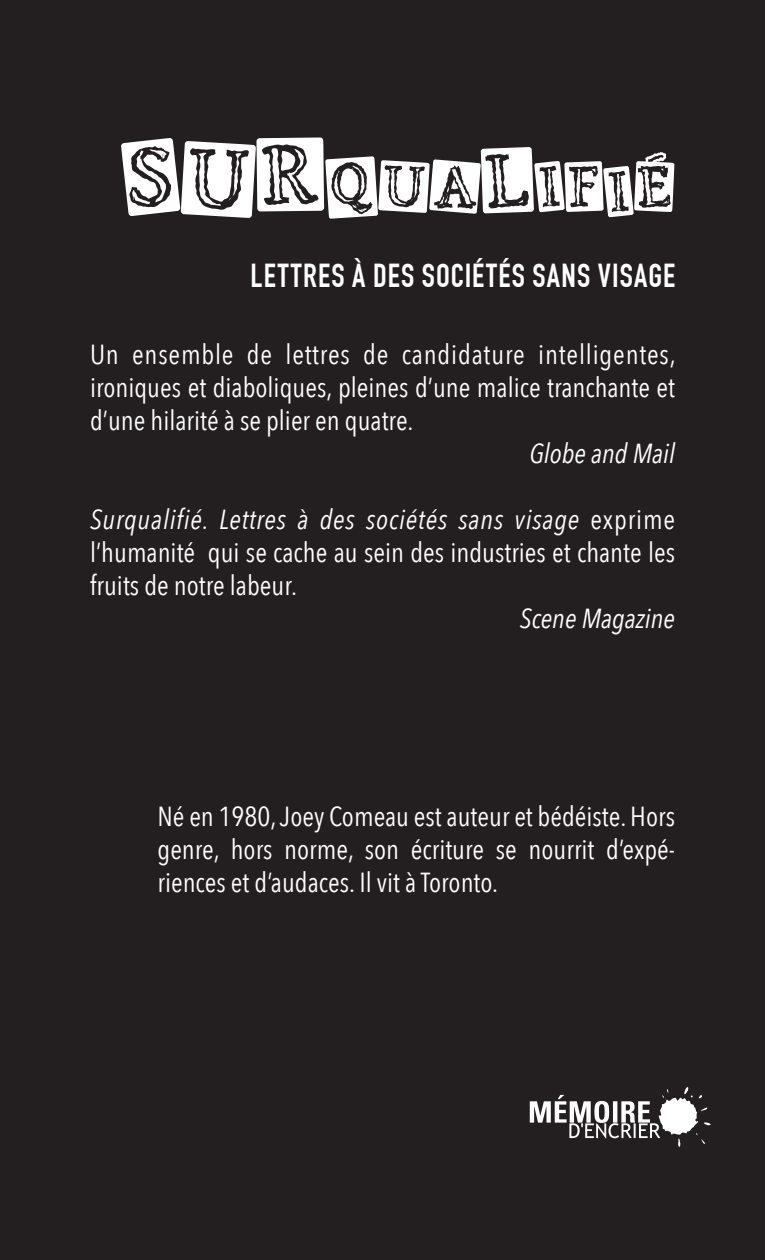
<style>
.page{position:relative;width:765px;height:1260px;background:#231f20}
.page>*{position:absolute;margin:0;border:0;box-sizing:border-box;transform-origin:0 0}
.t1{font:65px "Punk Event";letter-spacing:.01em;color:#fff}
.t2{font:700 32.5px "DIN Condensed";letter-spacing:.035em;color:#fff}
.t3{font:27.5px/33px "Avenir Next Condensed";color:#fff;text-align:justify}
.t4{font:italic 27.5px "Avenir Next Condensed";color:#fff}
.s1{font-size:95px}
.s2{font-size:85px}
.s3{font-style:italic}
</style>
<div class="page">
<svg style="left:645px;top:152px;width:22px;height:14px"></svg>
<svg style="left:530px;top:1087px;width:181px;height:60px"></svg>
<h1 class="t1" style="left:123px;top:156px;width:553px"><span class="s1">SUR</span>QUA<span class="s2">L</span>IFIE</h1>
<p class="t2" style="left:251px;top:257px;width:426px">LETTRES À DES SOCIÉTÉS SANS VISAGE</p>
<p class="t3" style="left:90px;top:341px;width:587px">Un ensemble de lettres de candidature intelligentes, ironiques et diaboliques, pleines d’une malice tranchante et d’une hilarité à se plier en quatre.</p>
<p class="t4" style="left:529px;top:442px;width:147px">Globe and Mail</p>
<p class="t3" style="left:90px;top:506px;width:587px"><span class="s3">Surqualifié. Lettres à des sociétés sans visage</span> exprime l’humanité qui se cache au sein des industries et chante les fruits de notre labeur.</p>
<p class="t4" style="left:520px;top:607px;width:157px">Scene Magazine</p>
<p class="t3" style="left:158px;top:803px;width:519px">Né en 1980, Joey Comeau est auteur et bédéiste. Hors genre, hors norme, son écriture se nourrit d’expé&shy;riences et d’audaces. Il vit à Toronto.</p>
</div>
